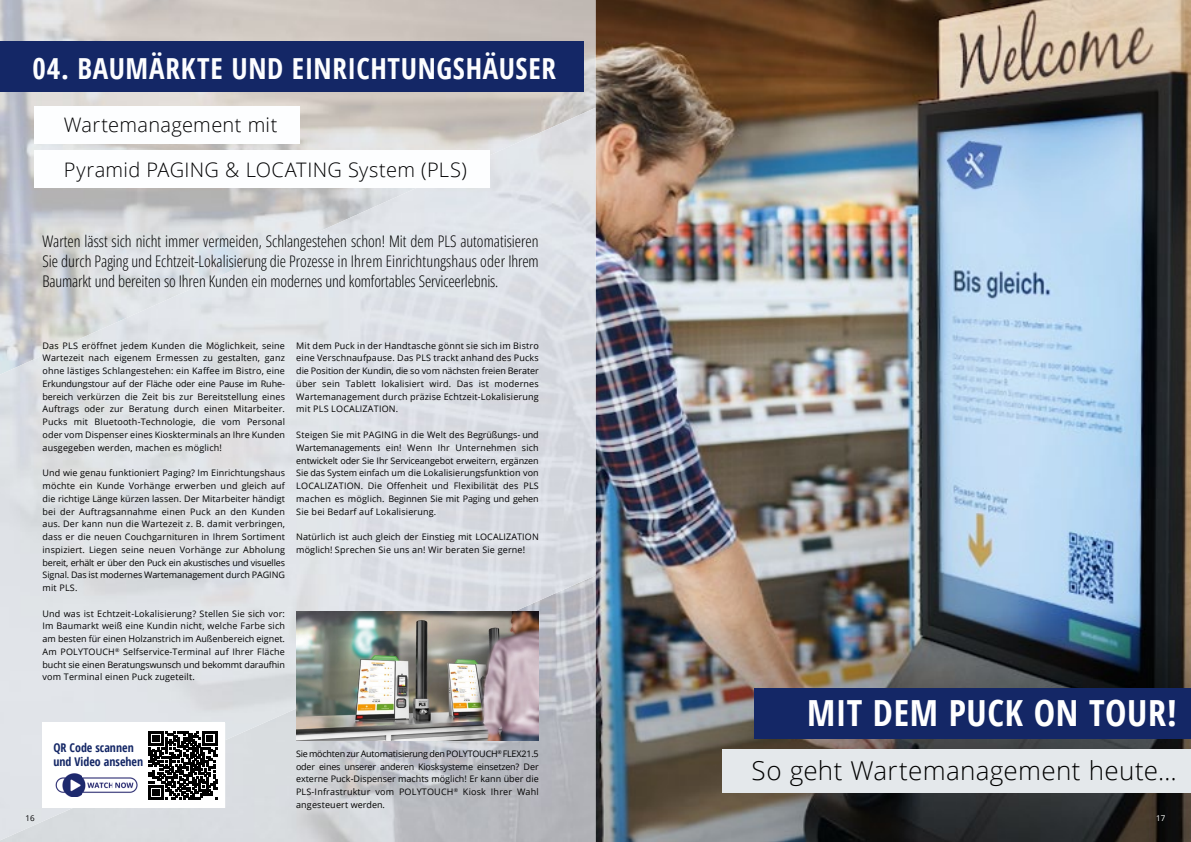
<style>
.page{position:relative;width:1191px;height:842px;background:#fff}
.page>*{position:absolute;margin:0;border:0;box-sizing:border-box;transform-origin:0 0}
.t1{font:700 condensed 36px "Open Sans";letter-spacing:.015em;color:#fff}
.t2{font:700 condensed 29px "Open Sans";letter-spacing:.02em;color:#fdfeff}
.t3{font:300 26px "Open Sans";letter-spacing:.015em;color:#000}
.t4{font:300 20px "Open Sans";letter-spacing:.015em;color:#000}
.t5{font:300 16px/20px "Open Sans Condensed";letter-spacing:-.01em;color:#000;text-align:justify}
.t6{font:700 condensed 12px/14.4px "Open Sans";color:#142766}
.t7{font:9px/12.8px "Open Sans";letter-spacing:.02em;color:#000;text-align:justify}
.t8{font:8px "Open Sans";color:#000}
.t9{font:8px "Open Sans";color:#fff}
</style>
<div class="page">
<img style="left:0;top:0;width:1191px;height:842px">
<img style="left:595px;top:108px;width:1px;height:467px">
<img style="left:0;top:108px;width:595px;height:732px">
<div style="left:43px;top:723px;width:182px;height:85px;background:#fff"></div>
<svg style="left:149px;top:731px;width:68px;height:69px"></svg>
<img style="left:296px;top:611px;width:243px;height:129px">
<img style="left:55px;top:773px;width:83px;height:23px">
<div style="left:754px;top:688px;width:437px;height:50px;background:#142766"></div>
<div style="left:722px;top:749px;width:469px;height:43px;background:#e4e8eb"></div>
<div style="left:0;top:41px;width:583px;height:50px;background:#142766"></div>
<div style="left:34px;top:106px;width:266px;height:37px;background:#fdfeff"></div>
<div style="left:34px;top:151px;width:455px;height:37px;background:#fdfeff"></div>
<h2 class="t2" style="left:33px;top:49px;width:525px">04. BAUMÄRKTE UND EINRICHTUNGSHÄUSER</h2>
<h3 class="t4" style="left:64px;top:111px;width:215px">Wartemanagement mit</h3>
<h3 class="t4" style="left:64px;top:156px;width:405px">Pyramid PAGING &amp; LOCATING System (PLS)</h3>
<p class="t5" style="left:43px;top:230px;width:498px">Warten lässt sich nicht immer vermeiden, Schlangestehen schon! Mit dem PLS automatisieren Sie durch Paging und Echtzeit-Lokalisierung die Prozesse in Ihrem Einrichtungshaus oder Ihrem Baumarkt und bereiten so Ihren Kunden ein modernes und komfortables Serviceerlebnis.</p>
<p class="t7" style="left:43px;top:339px;width:244px">Das PLS eröffnet jedem Kunden die Möglichkeit, seine Wartezeit nach eigenem Ermessen zu gestalten, ganz ohne lästiges Schlangestehen: ein Kaffee im Bistro, eine Erkundungstour auf der Fläche oder eine Pause im Ruhe&shy;bereich verkürzen die Zeit bis zur Bereitstellung eines Auftrags oder zur Beratung durch einen Mitarbeiter.<br>Pucks mit Bluetooth-Technologie, die vom Personal oder vom Dispenser eines Kioskterminals an Ihre Kunden ausgegeben werden, machen es möglich!</p>
<p class="t7" style="left:43px;top:466px;width:244px">Und wie genau funktioniert Paging? Im Einrichtungshaus möchte ein Kunde Vorhänge erwerben und gleich auf die richtige Länge kürzen lassen. Der Mitarbeiter händigt bei der Auftragsannahme einen Puck an den Kunden aus. Der kann nun die Wartezeit z. B. damit verbringen, dass er die neuen Couchgarnituren in Ihrem Sortiment inspiziert. Liegen seine neuen Vorhänge zur Abholung bereit, erhält er über den Puck ein akustisches und visuelles Signal. Das ist modernes Wartemanagement durch PAGING mit PLS.</p>
<p class="t7" style="left:43px;top:607px;width:244px">Und was ist Echtzeit-Lokalisierung? Stellen Sie sich vor:<br>Im Baumarkt weiß eine Kundin nicht, welche Farbe sich am besten für einen Holzanstrich im Außenbereich eignet.<br>Am POLYTOUCH<sup>®</sup> Selfservice-Terminal auf Ihrer Fläche bucht sie einen Beratungswunsch und bekommt daraufhin vom Terminal einen Puck zugeteilt.</p>
<p class="t7" style="left:296px;top:339px;width:244px">Mit dem Puck in der Handtasche gönnt sie sich im Bistro eine Verschnaufpause. Das PLS trackt anhand des Pucks die Position der Kundin, die so vom nächsten freien Berater über sein Tablett lokalisiert wird. Das ist modernes Wartemanagement durch präzise Echtzeit-Lokalisierung mit PLS LOCALIZATION.</p>
<p class="t7" style="left:296px;top:428px;width:244px">Steigen Sie mit PAGING in die Welt des Begrüßungs- und Wartemanagements ein! Wenn Ihr Unternehmen sich entwickelt oder Sie Ihr Serviceangebot erweitern, ergänzen Sie das System einfach um die Lokalisierungsfunktion von LOCALIZATION. Die Offenheit und Flexibilität des PLS machen es möglich. Beginnen Sie mit Paging und gehen Sie bei Bedarf auf Lokalisierung.</p>
<p class="t7" style="left:296px;top:530px;width:244px">Natürlich ist auch gleich der Einstieg mit LOCALIZATION möglich! Sprechen Sie uns an! Wir beraten Sie gerne!</p>
<h3 class="t6" style="left:53px;top:740px;width:91px">QR Code scannen und Video ansehen</h3>
<p class="t7" style="left:296px;top:747px;width:244px">Sie möchten zur Automatisierung den POLYTOUCH<sup>®</sup> FLEX21.5 oder eines unserer anderen Kiosksysteme einsetzen? Der externe Puck-Dispenser machts möglich! Er kann über die PLS-Infrastruktur vom POLYTOUCH<sup>®</sup> Kiosk Ihrer Wahl angesteuert werden.</p>
<h1 class="t1" style="left:807px;top:688px;width:371px">MIT DEM PUCK ON TOUR!</h1>
<h3 class="t3" style="left:751px;top:752px;width:427px">So geht Wartemanagement heute…</h3>
<p class="t8" style="left:26px;top:812px;width:11px">16</p>
<p class="t9" style="left:1156px;top:812px;width:11px">17</p>
</div>
